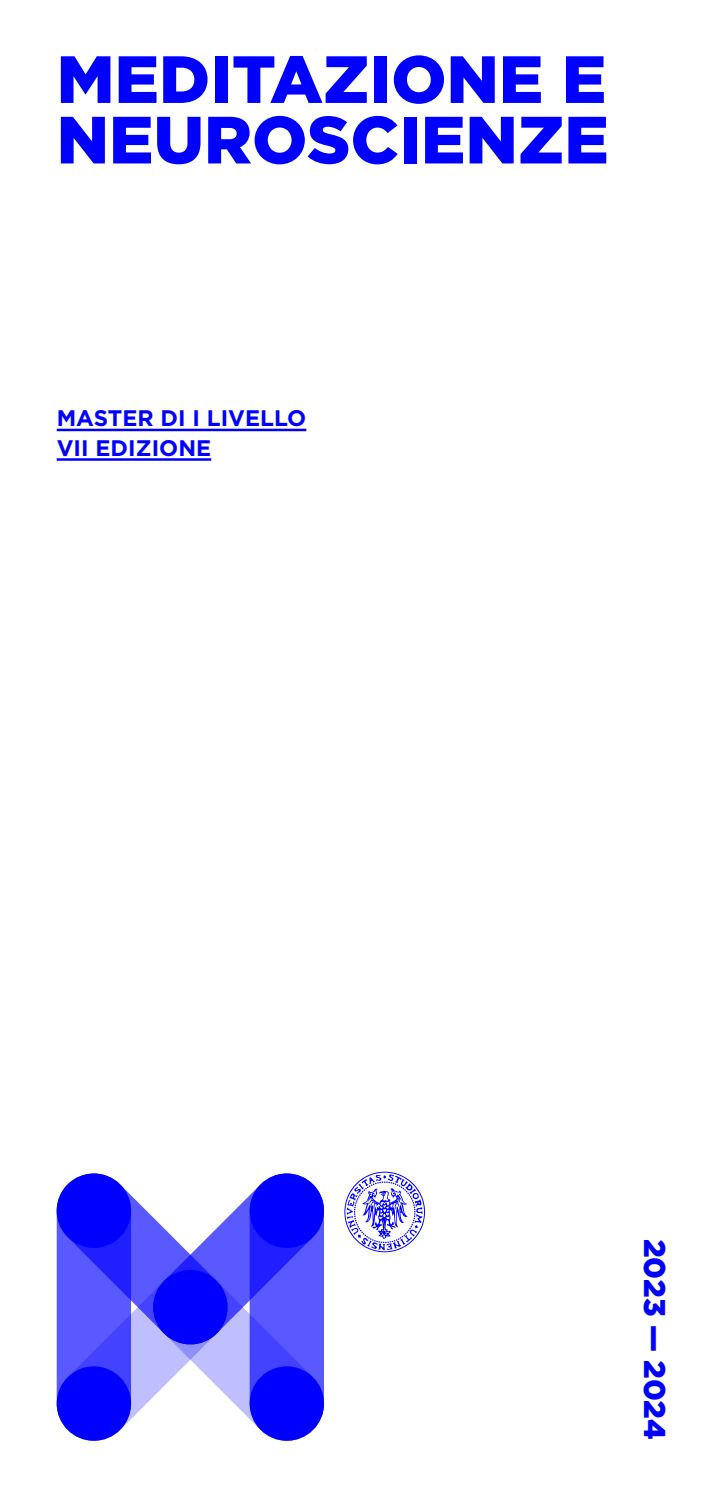
<style>
.page{position:relative;width:709px;height:1489px;background:#fff}
.page>*{position:absolute;margin:0;border:0;box-sizing:border-box;transform-origin:0 0}
.t1{font:900 66.5px/60.5px "Gotham";color:#00f}
.t2{font:900 30px "Gotham";letter-spacing:-.005em;color:#00f}
.t3{font:700 22.5px/29.5px "Gotham";color:#00f}
</style>
<div class="page">
<svg style="left:344px;top:1171px;width:81px;height:81px"></svg>
<hr style="left:57px;top:428px;width:249px;height:3px;background:#00f">
<hr style="left:57px;top:458px;width:154px;height:3px;background:#00f">
<svg style="left:56px;top:1173px;width:268px;height:268px"></svg>
<h1 class="t1" style="left:57px;top:48px;width:553px">MEDITAZIONE E<br>NEUROSCIENZE</h1>
<p class="t3" style="left:57px;top:403px;width:251px">MASTER DI I LIVELLO<br>VII EDIZIONE</p>
<h2 class="t2" style="left:675px;top:1238px;width:202px;rotate:90deg">2023 — 2024</h2>
</div>
